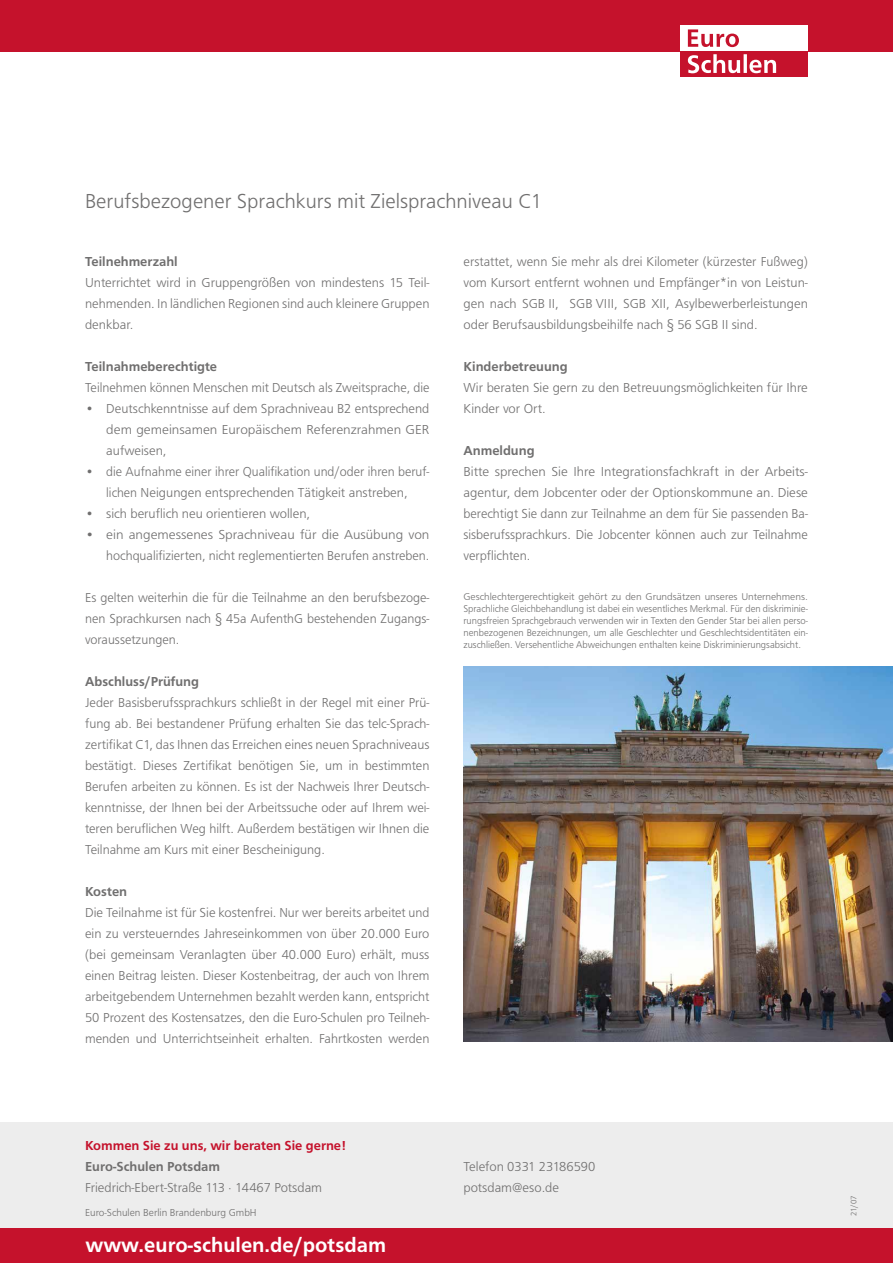
<style>
.page{position:relative;width:893px;height:1263px;background:#fff}
.page>*{position:absolute;margin:0;border:0;box-sizing:border-box;transform-origin:0 0}
.t1{font:300 21px "Front Page";color:#706f6f}
.t2{font:700 21px "Front Page";color:#fff}
.t3{font:300 13.5px/21px "Front Page";color:#706f6f;text-align:justify}
.t4{font:300 13.5px/21px "Front Page";color:#706f6f;text-align:right;scale:1.04 1}
.t5{font:700 13.5px "Front Page";color:#706f6f}
.t6{font:700 13.5px "Front Page";color:#c5122c}
.t7{font:300 10.5px "Front Page";color:#706f6f}
.t8{font:300 10.2px/12px "Front Page";color:#706f6f;text-align:justify}
.t9{font:300 8.25px "Front Page";color:#706f6f}
</style>
<div class="page">
<div style="left:0;top:0;width:893px;height:51px;background:#c5122c"></div>
<div style="left:680px;top:26px;width:128px;height:25px;background:#fff"></div>
<div style="left:680px;top:51px;width:128px;height:26px;background:#c5122c"></div>
<svg style="left:688px;top:29px;width:51px;height:18px"></svg>
<svg style="left:688px;top:54px;width:88px;height:19px"></svg>
<img style="left:463px;top:666px;width:430px;height:376px">
<div style="left:0;top:1123px;width:893px;height:140px;background:#ededed"></div>
<div style="left:0;top:1229px;width:893px;height:34px;background:#c5122c"></div>
<h1 class="t1" style="left:85px;top:189px;width:458px">Berufsbezogener Sprachkurs mit Zielsprachniveau C1</h1>
<p class="t5" style="left:85px;top:253px;width:94px">Teilnehmerzahl</p>
<p class="t3" style="left:85px;top:272px;width:346px">Unterrichtet wird in Gruppengrößen von mindestens 15 Teil&shy;nehmenden. In ländlichen Regionen sind auch kleinere Gruppen denkbar.</p>
<p class="t5" style="left:85px;top:358px;width:134px">Teilnahmeberechtigte</p>
<p class="t3" style="left:85px;top:377px;width:346px">Teilnehmen können Menschen mit Deutsch als Zweitsprache, die</p>
<p class="t3" style="left:106px;top:398px;width:325px;text-indent:-21px">• Deutschkenntnisse auf dem Sprachniveau B2 entsprechend dem gemeinsamen Europäischem Referenzrahmen GER aufweisen,</p>
<p class="t3" style="left:85px;top:461px;width:346px;text-align:center">• die Aufnahme einer ihrer Qualifikation und/oder ihren beruf&shy;lichen Neigungen entsprechenden Tätigkeit anstreben,</p>
<p class="t3" style="left:85px;top:503px;width:227px">• sich beruflich neu orientieren wollen,</p>
<p class="t4" style="left:85px;top:524px;width:333px">• ein angemessenes Sprachniveau für die Ausübung von hochqualifizierten, nicht reglementierten Berufen anstreben.</p>
<p class="t3" style="left:85px;top:587px;width:346px">Es gelten weiterhin die für die Teilnahme an den berufsbezoge&shy;nen Sprachkursen nach § 45a AufenthG bestehenden Zugangs&shy;voraussetzungen.</p>
<p class="t5" style="left:85px;top:673px;width:115px">Abschluss/Prüfung</p>
<p class="t3" style="left:85px;top:692px;width:346px">Jeder Basisberufssprachkurs schließt in der Regel mit einer Prü&shy;fung ab. Bei bestandener Prüfung erhalten Sie das telc-Sprach&shy;zertifikat C1, das Ihnen das Erreichen eines neuen Sprachniveaus bestätigt. Dieses Zertifikat benötigen Sie, um in bestimmten Berufen arbeiten zu können. Es ist der Nachweis Ihrer Deutsch&shy;kenntnisse, der Ihnen bei der Arbeitssuche oder auf Ihrem wei&shy;teren beruflichen Weg hilft. Außerdem bestätigen wir Ihnen die Teilnahme am Kurs mit einer Bescheinigung.</p>
<p class="t5" style="left:85px;top:883px;width:44px">Kosten</p>
<p class="t3" style="left:85px;top:902px;width:346px">Die Teilnahme ist für Sie kostenfrei. Nur wer bereits arbeitet und ein zu versteuerndes Jahreseinkommen von über 20.000 Euro (bei gemeinsam Veranlagten über 40.000 Euro) erhält, muss einen Beitrag leisten. Dieser Kostenbeitrag, der auch von Ihrem arbeitgebendem Unternehmen bezahlt werden kann, entspricht 50 Prozent des Kostensatzes, den die Euro-Schulen pro Teilneh&shy;menden und Unterrichtseinheit erhalten. Fahrtkosten werden</p>
<p class="t3" style="left:463px;top:251px;width:346px">erstattet, wenn Sie mehr als drei Kilometer (kürzester Fußweg) vom Kursort entfernt wohnen und Empfänger*in von Leistun&shy;gen nach SGB II, SGB VIII, SGB XII, Asylbewerberleistungen oder Berufsausbildungsbeihilfe nach § 56 SGB II sind.</p>
<p class="t5" style="left:463px;top:358px;width:106px">Kinderbetreuung</p>
<p class="t3" style="left:463px;top:377px;width:346px">Wir beraten Sie gern zu den Betreuungsmöglichkeiten für Ihre<br>Kinder vor Ort.</p>
<p class="t5" style="left:463px;top:442px;width:73px">Anmeldung</p>
<p class="t3" style="left:463px;top:461px;width:346px">Bitte sprechen Sie Ihre Integrationsfachkraft in der Arbeits&shy;agentur, dem Jobcenter oder der Optionskommune an. Diese berechtigt Sie dann zur Teilnahme an dem für Sie passenden Ba&shy;sisberufssprachkurs. Die Jobcenter können auch zur Teilnahme verpflichten.</p>
<p class="t8" style="left:463px;top:590px;width:346px">Geschlechtergerechtigkeit gehört zu den Grundsätzen unseres Unternehmens.<br>Sprachliche Gleichbehandlung ist dabei ein wesentliches Merkmal. Für den diskriminie&shy;rungsfreien Sprachgebrauch verwenden wir in Texten den Gender Star bei allen perso&shy;nenbezogenen Bezeichnungen, um alle Geschlechter und Geschlechtsidentitäten ein&shy;zuschließen. Versehentliche Abweichungen enthalten keine Diskriminierungsabsicht.</p>
<p class="t6" style="left:85px;top:1138px;width:263px">Kommen Sie zu uns, wir beraten Sie gerne!</p>
<p class="t5" style="left:85px;top:1159px;width:137px">Euro-Schulen Potsdam</p>
<p class="t3" style="left:85px;top:1177px;width:239px">Friedrich-Ebert-Straße 113 · 14467 Potsdam</p>
<p class="t7" style="left:85px;top:1207px;width:173px">Euro-Schulen Berlin Brandenburg GmbH</p>
<h1 class="t2" style="left:85px;top:1232px;width:302px">www.euro-schulen.de/potsdam</h1>
<p class="t3" style="left:463px;top:1156px;width:133px">Telefon 0331 23186590 potsdam@eso.de</p>
<p class="t9" style="left:849px;top:1216px;width:22px;rotate:-90deg">21/07</p>
</div>
